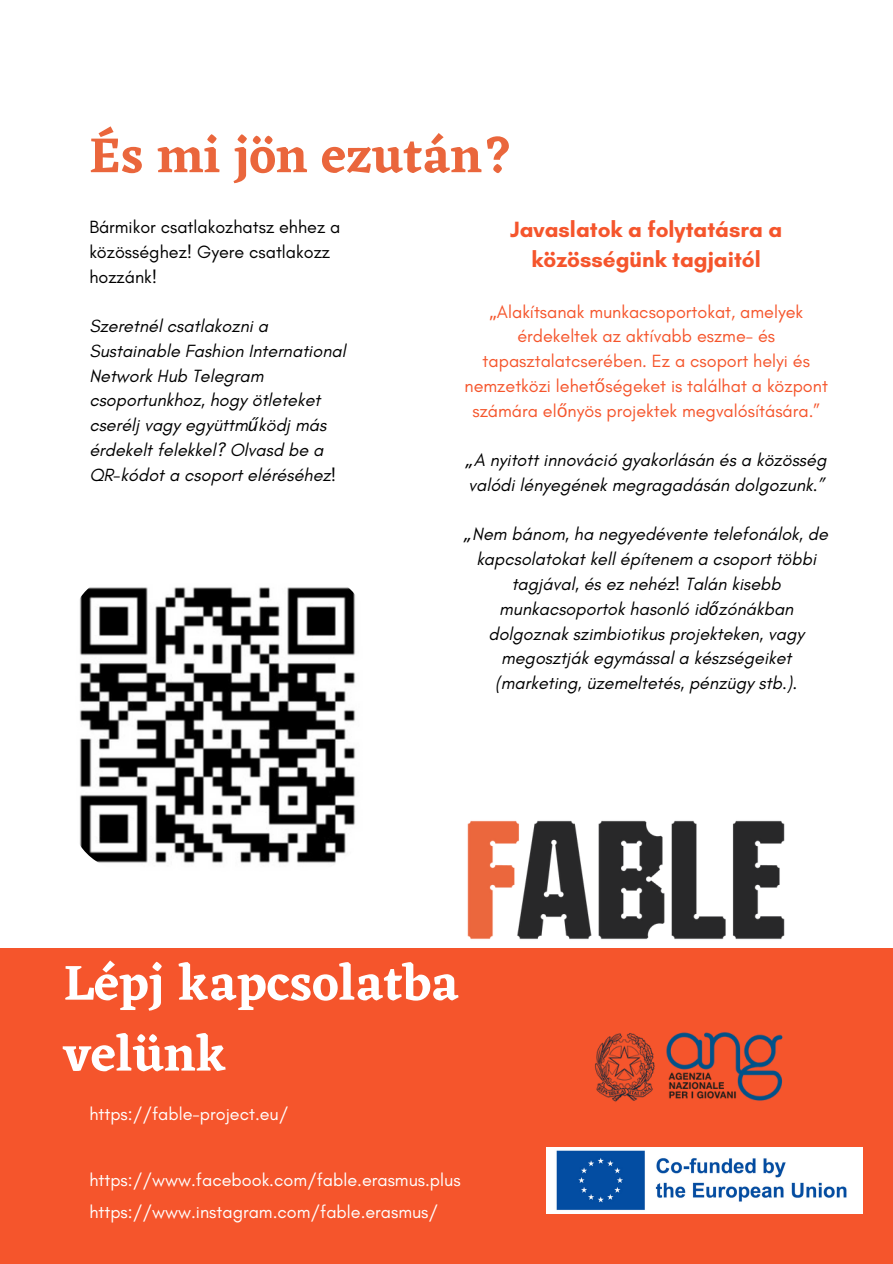
<style>
.page{position:relative;width:893px;height:1264px;background:#fff}
.page>*{position:absolute;margin:0;border:0;box-sizing:border-box;transform-origin:0 0}
.t1{font:600 51px/70.8px "Eczar";color:#fff}
.t2{font:600 51px "Eczar";color:#ea663c}
.t3{font:700 22.5px/30.3px "Glacial Indifference";color:#f5552c;text-align:center}
.t4{font:italic 18px/24.8px "Glacial Indifference";color:#000}
.t5{font:18px/24.8px "Glacial Indifference";color:#f5552c;text-align:center}
.t6{font:18px/32.7px "Glacial Indifference";color:#fff}
.t7{font:18px/24.8px "Glacial Indifference";color:#000}
.s1{font-family:"Noto Sans"}
</style>
<div class="page">
<div style="left:0;top:948px;width:892px;height:315px;background:#f5552c"></div>
<img style="left:69px;top:572px;width:299px;height:299px;border-radius:60px">
<img style="left:279px;top:634px;width:506px;height:306px">
<img style="left:595px;top:1032px;width:188px;height:70px">
<img style="left:547px;top:1147px;width:315px;height:66px">
<h1 class="t2" style="left:89px;top:125px;width:426px">És mi jön ezután?</h1>
<p class="t7" style="left:89px;top:214px;width:252px">Bármikor csatlakozhatsz ehhez a közösséghez! Gyere csatlakozz hozzánk!</p>
<p class="t4" style="left:89px;top:313px;width:258px">Szeretnél csatlakozni a<br>Sustainable Fashion International<br>Network Hub Telegram csoportunkhoz, hogy ötleteket cserélj vagy együttm<span class="s1">ű</span>ködj más érdekelt felekkel? Olvasd be a<br>QR-kódot a csoport eléréséhez!</p>
<p class="t3" style="left:510px;top:213px;width:273px">Javaslatok a folytatásra a közösségünk tagjaitól</p>
<p class="t5" style="left:464px;top:299px;width:365px"><span class="s1">„</span>Alakítsanak munkacsoportokat, amelyek érdekeltek az aktívabb eszme- és tapasztalatcserében. Ez a csoport helyi és nemzetközi lehet<span class="s1">ő</span>ségeket is találhat a központ számára el<span class="s1">ő</span>nyös projektek megvalósítására.”</p>
<p class="t4" style="left:466px;top:447px;width:362px"><span class="s1">„</span>A nyitott innováció gyakorlásán és a közösség valódi lényegének megragadásán dolgozunk.”</p>
<p class="t4" style="left:464px;top:522px;width:365px;text-align:center"><span class="s1">„</span>Nem bánom, ha negyedévente telefonálok, de kapcsolatokat kell építenem a csoport többi tagjával, és ez nehéz! Talán kisebb munkacsoportok hasonló id<span class="s1">ő</span>zónákban dolgoznak szimbiotikus projekteken, vagy megosztják egymással a készségeiket (marketing, üzemeltetés, pénzügy stb.).</p>
<h1 class="t1" style="left:64px;top:946px;width:396px">Lépj kapcsolatba velünk</h1>
<p class="t6" style="left:89px;top:1097px;width:201px">https://fable-project.eu/</p>
<p class="t6" style="left:89px;top:1162px;width:372px">https://www.facebook.com/fable.erasmus.plus https://www.instagram.com/fable.erasmus/</p>
</div>
